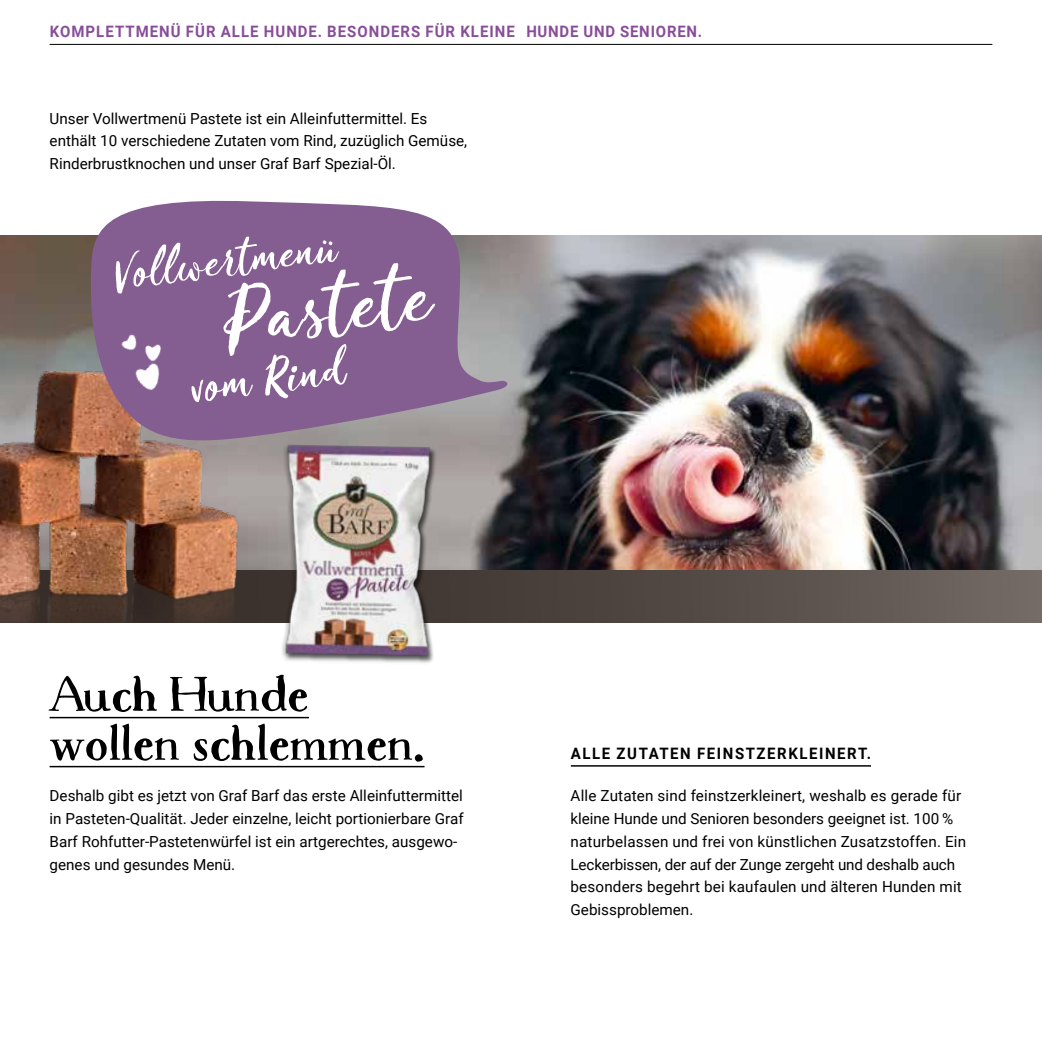
<style>
.page{position:relative;width:1042px;height:1042px;background:#fff}
.page>*{position:absolute;margin:0;border:0;box-sizing:border-box;transform-origin:0 0}
.t1{font:500 90.3px "Crushine Brush Script";color:#fff}
.t2{font:500 54.43px "Crushine Brush Script";color:#fff}
.t3{font:500 51.98px "Crushine Brush Script";color:#fff}
.t4{font:700 50.75px/49px "Macarons";color:#000}
.t5{font:700 15.75px "Roboto";letter-spacing:.07em;color:#884d99;scale:.95 1}
.t6{font:700 15.75px "Roboto";letter-spacing:.105em;color:#000;scale:.95 1}
.t7{font:15.22px/22.8px "Roboto";color:#000}
</style>
<div class="page">
<img style="left:0;top:236px;width:1042px;height:334px">
<svg style="left:440px;top:570px;width:602px;height:53px;background:#584e4a"></svg>
<img style="left:0;top:309px;width:273px;height:314px">
<hr style="left:571px;top:765px;width:300px;height:1px;background:#000">
<hr style="left:50px;top:717px;width:259px;height:1px;background:#000">
<hr style="left:50px;top:766px;width:374px;height:1px;background:#000">
<svg style="left:89px;top:200px;width:425px;height:245px;background:#8f7194"></svg>
<img style="left:149px;top:336px;width:18px;height:11px">
<img style="left:128px;top:347px;width:48px;height:57px">
<img style="left:115px;top:324px;width:34px;height:34px">
<img style="left:273px;top:444px;width:167px;height:219px">
<hr style="left:50px;top:44px;width:942px;height:1px;background:#000">
<p class="t5" style="left:50px;top:20px;width:688px">KOMPLETTMENÜ FÜR ALLE HUNDE. BESONDERS FÜR KLEINE HUNDE UND SENIOREN.</p>
<p class="t7" style="left:50px;top:106px;width:419px">Unser Vollwertmenü Pastete ist ein Alleinfuttermittel. Es enthält 10 verschiedene Zutaten vom Rind, zuzüglich Gemüse,<br>Rinderbrustknochen und unser Graf Barf Spezial-Öl.</p>
<h3 class="t3" style="left:111px;top:241px;width:225px;rotate:-7deg">Vollwertmenü</h3>
<h1 class="t1" style="left:217px;top:263px;width:210px;rotate:-7deg">Pastete</h1>
<h2 class="t2" style="left:188px;top:353px;width:156px;rotate:-7deg">vom Rind</h2>
<h3 class="t4" style="left:50px;top:670px;width:376px">Auch Hunde wollen schlemmen.</h3>
<p class="t7" style="left:50px;top:784px;width:415px">Deshalb gibt es jetzt von Graf Barf das erste Alleinfuttermittel in Pasteten-Qualität. Jeder einzelne, leicht portionierbare Graf Barf Rohfutter-Pastetenwürfel ist ein artgerechtes, ausgewo&shy;genes und gesundes Menü.</p>
<p class="t6" style="left:571px;top:742px;width:317px">ALLE ZUTATEN FEINSTZERKLEINERT.</p>
<p class="t7" style="left:570px;top:784px;width:397px">Alle Zutaten sind feinstzerkleinert, weshalb es gerade für kleine Hunde und Senioren besonders geeignet ist. 100 % naturbelassen und frei von künstlichen Zusatzstoffen. Ein Leckerbissen, der auf der Zunge zergeht und deshalb auch besonders begehrt bei kaufaulen und älteren Hunden mit Gebissproblemen.</p>
</div>
